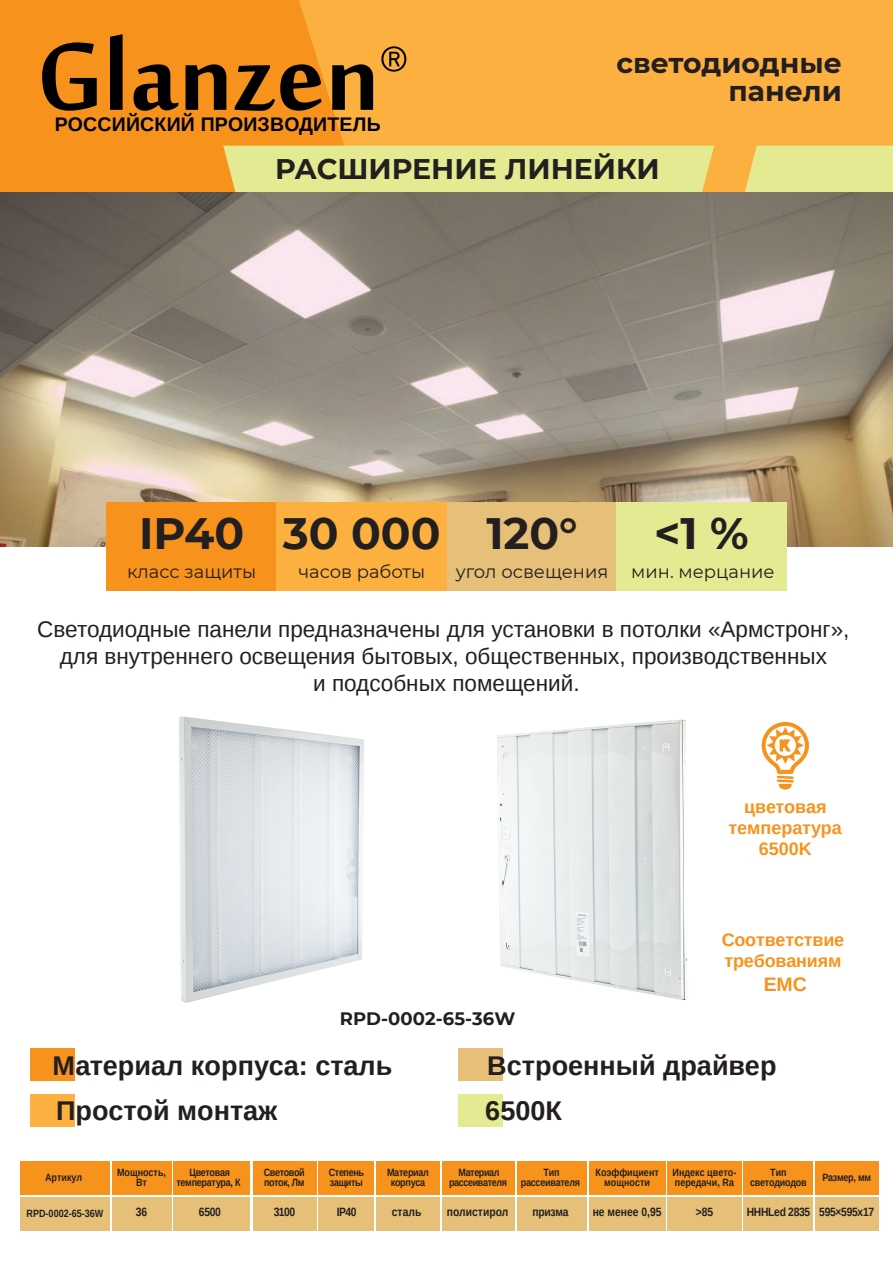
<style>
.page{position:relative;width:893px;height:1263px;background:#fff}
.page>*{position:absolute;margin:0;border:0;box-sizing:border-box;transform-origin:0 0}
.t1{font:700 43.95px "Montserrat";color:#231f20}
.t2{font:700 28.35px/28.5px "Montserrat";color:#231f20;text-align:right}
.t3{font:700 27px/45px "Liberation Sans";color:#231f20}
.t4{font:22.5px/27px "Liberation Sans";color:#231f20;text-align:center}
.t5{font:700 19.65px "Liberation Sans";letter-spacing:.01em;color:#000001}
.t6{font:700 19.5px "Liberation Sans";color:#f7931d}
.t7{font:18px "Montserrat";color:#231f20}
.t8{font:700 18px/21.1px "Liberation Sans";letter-spacing:-.01em;color:#f7931d;text-align:center}
.t9{font:700 18px "Montserrat";letter-spacing:.005em;color:#231f20}
.t10{font:700 12px "Liberation Sans";letter-spacing:-.03em;color:#231f20;scale:.86 1}
.t11{font:700 12px "Liberation Sans";color:#231f20;scale:.86 1}
.t12{font:700 10.5px/10.5px "Liberation Sans";letter-spacing:-.03em;color:#231f20;text-align:center;scale:.86 1}
.t13{font:700 10.5px/10.5px "Liberation Sans";color:#231f20;text-align:center;scale:.86 1}
</style>
<div class="page">
<div style="left:815px;top:1197px;width:64px;height:33px;background:#e6bf79"></div>
<div style="left:0;top:0;width:893px;height:192px;background:#f7931d"></div>
<div style="left:299px;top:0;width:594px;height:192px;background:#fbb03f"></div>
<div style="left:223px;top:146px;width:491px;height:46px;background:#e4ea91"></div>
<div style="left:745px;top:146px;width:148px;height:46px;background:#e4ea91"></div>
<svg style="left:381px;top:46px;width:25px;height:26px"></svg>
<svg style="left:42px;top:34px;width:331px;height:77px"></svg>
<img style="left:0;top:192px;width:893px;height:354px">
<div style="left:107px;top:502px;width:170px;height:89px;background:#f7931d"></div>
<div style="left:277px;top:502px;width:170px;height:89px;background:#fbb03f"></div>
<div style="left:447px;top:502px;width:170px;height:89px;background:#e6bf79"></div>
<div style="left:616px;top:502px;width:170px;height:89px;background:#e4ea91"></div>
<div style="left:30px;top:1048px;width:45px;height:33px;background:#f7931d"></div>
<div style="left:30px;top:1094px;width:45px;height:32px;background:#fbb03f"></div>
<div style="left:458px;top:1048px;width:45px;height:33px;background:#e6bf79"></div>
<div style="left:458px;top:1094px;width:45px;height:32px;background:#e4ea91"></div>
<img style="left:179px;top:716px;width:185px;height:287px">
<img style="left:497px;top:719px;width:191px;height:281px">
<svg style="left:761px;top:722px;width:48px;height:67px"></svg>
<div style="left:815px;top:1161px;width:64px;height:34px;background:#f7931d"></div>
<div style="left:112px;top:1161px;width:59px;height:34px;background:#f7931d"></div>
<div style="left:20px;top:1161px;width:90px;height:34px;background:#f7931d"></div>
<div style="left:253px;top:1161px;width:64px;height:34px;background:#f7931d"></div>
<div style="left:174px;top:1161px;width:76px;height:34px;background:#f7931d"></div>
<div style="left:376px;top:1161px;width:64px;height:34px;background:#f7931d"></div>
<div style="left:319px;top:1161px;width:55px;height:34px;background:#f7931d"></div>
<div style="left:517px;top:1161px;width:69px;height:34px;background:#f7931d"></div>
<div style="left:442px;top:1161px;width:73px;height:34px;background:#f7931d"></div>
<div style="left:667px;top:1161px;width:75px;height:34px;background:#f7931d"></div>
<div style="left:589px;top:1161px;width:76px;height:34px;background:#f7931d"></div>
<div style="left:744px;top:1161px;width:69px;height:34px;background:#f7931d"></div>
<div style="left:112px;top:1197px;width:59px;height:33px;background:#e6bf79"></div>
<div style="left:20px;top:1197px;width:90px;height:33px;background:#e6bf79"></div>
<div style="left:253px;top:1197px;width:64px;height:33px;background:#e6bf79"></div>
<div style="left:174px;top:1197px;width:76px;height:33px;background:#e6bf79"></div>
<div style="left:376px;top:1197px;width:64px;height:33px;background:#e6bf79"></div>
<div style="left:319px;top:1197px;width:55px;height:33px;background:#e6bf79"></div>
<div style="left:517px;top:1197px;width:69px;height:33px;background:#e6bf79"></div>
<div style="left:442px;top:1197px;width:73px;height:33px;background:#e6bf79"></div>
<div style="left:667px;top:1197px;width:75px;height:33px;background:#e6bf79"></div>
<div style="left:589px;top:1197px;width:76px;height:33px;background:#e6bf79"></div>
<div style="left:744px;top:1197px;width:69px;height:33px;background:#e6bf79"></div>
<p class="t5" style="left:55px;top:110px;width:327px">РОССИЙСКИЙ ПРОИЗВОДИТЕЛЬ</p>
<p class="t2" style="left:616px;top:47px;width:227px">светодиодные панели</p>
<p class="t2" style="left:275px;top:153px;width:386px">РАСШИРЕНИЕ ЛИНЕЙКИ</p>
<h1 class="t1" style="left:139px;top:502px;width:440px">IP40 30 000 120°</h1>
<h1 class="t1" style="left:654px;top:502px;width:96px">&lt;1 %</h1>
<p class="t7" style="left:127px;top:559px;width:131px">класс защиты</p>
<p class="t7" style="left:298px;top:559px;width:128px">часов работы</p>
<p class="t7" style="left:456px;top:559px;width:154px">угол освещения</p>
<p class="t7" style="left:631px;top:559px;width:145px">мин. мерцание</p>
<p class="t4" style="left:37px;top:617px;width:814px">Светодиодные панели предназначены для установки в потолки «Армстронг», для внутреннего освещения бытовых, общественных, производственных<br>и подсобных помещений.</p>
<p class="t8" style="left:729px;top:796px;width:115px">цветовая температура</p>
<p class="t8" style="left:759px;top:839px;width:55px">6500K</p>
<p class="t9" style="left:340px;top:1006px;width:177px">RPD-0002-65-36W</p>
<p class="t8" style="left:722px;top:929px;width:124px;line-height:21.6px;text-align:left">Соответствие требованиям</p>
<p class="t6" style="left:764px;top:970px;width:44px">ЕМС</p>
<p class="t3" style="left:53px;top:1044px;width:341px">Материал корпуса: сталь<br>Простой монтаж</p>
<p class="t3" style="left:487px;top:1044px;width:291px">Встроенный драйвер</p>
<p class="t3" style="left:485px;top:1089px;width:78px">6500К</p>
<p class="t13" style="left:45px;top:1172px;width:45px">Артикул</p>
<p class="t12" style="left:176px;top:1167px;width:76px">Цветовая температура, К</p>
<p class="t12" style="left:264px;top:1167px;width:49px;text-align:left">Световой поток, Лм</p>
<p class="t12" style="left:329px;top:1167px;width:42px;text-align:left">Степень защиты</p>
<p class="t12" style="left:387px;top:1167px;width:50px">Материал корпуса</p>
<p class="t12" style="left:449px;top:1167px;width:69px">Материал рассеивателя</p>
<p class="t13" style="left:672px;top:1167px;width:76px;text-align:left">Индекс цвето&shy;передачи, Ra</p>
<p class="t13" style="left:595px;top:1167px;width:75px">Коэффициент мощности</p>
<p class="t13" style="left:117px;top:1167px;width:59px">Мощность,<br>Вт</p>
<p class="t12" style="left:521px;top:1167px;width:70px">Тип рассеивателя</p>
<p class="t12" style="left:750px;top:1167px;width:67px">Тип светодиодов</p>
<p class="t13" style="left:27px;top:1208px;width:91px">RPD-0002-65-36W</p>
<p class="t11" style="left:593px;top:1204px;width:82px">не менее 0,95</p>
<p class="t10" style="left:747px;top:1204px;width:75px">HHHLed 2835</p>
<p class="t10" style="left:136px;top:1204px;width:15px">36</p>
<p class="t10" style="left:199px;top:1204px;width:27px">6500</p>
<p class="t10" style="left:274px;top:1204px;width:27px">3100</p>
<p class="t10" style="left:337px;top:1204px;width:25px">IP40</p>
<p class="t10" style="left:392px;top:1204px;width:36px">сталь</p>
<p class="t11" style="left:447px;top:1204px;width:73px">полистирол</p>
<p class="t10" style="left:533px;top:1204px;width:43px">призма</p>
<p class="t10" style="left:696px;top:1204px;width:22px">&gt;85</p>
<p class="t12" style="left:822px;top:1172px;width:58px">Размер, мм</p>
<p class="t10" style="left:819px;top:1204px;width:65px">595×595х17</p>
</div>
